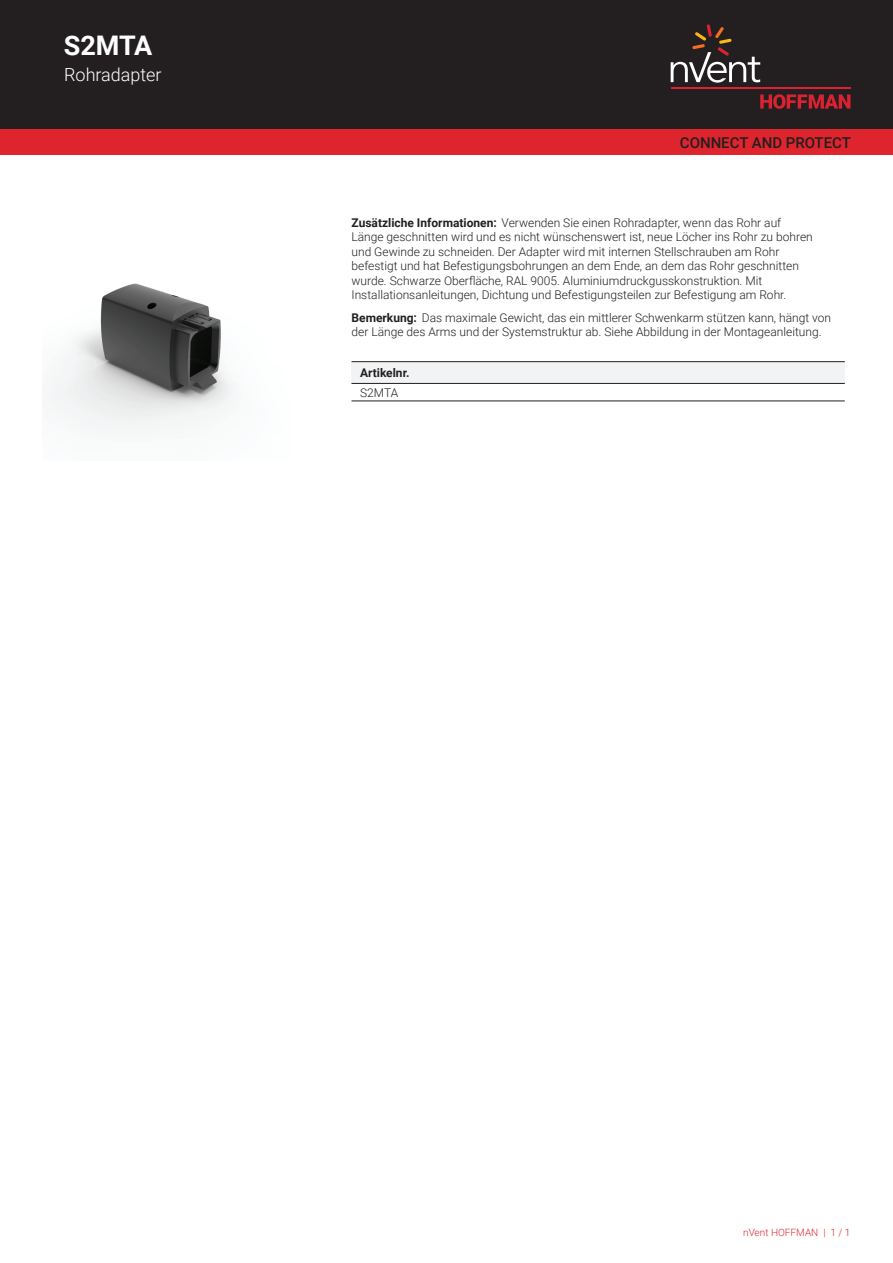
<style>
.page{position:relative;width:893px;height:1263px;background:#fff}
.page>*{position:absolute;margin:0;border:0;box-sizing:border-box;transform-origin:0 0}
.t1{font:700 27px "Roboto";letter-spacing:-.005em;color:#fff}
.t2{font:300 18px "Roboto";color:#fff}
.t3{font:500 15px "Roboto";color:#231f20}
.t4{font:300 12px/14.4px "Roboto";color:#231f20}
.t5{font:700 12px "Roboto";color:#231f20}
.t6{font:300 10.05px "Roboto";color:#de252e}
.s1{font-weight:700}
</style>
<div class="page">
<div style="left:0;top:0;width:893px;height:129px;background:#231f20"></div>
<svg style="left:760px;top:94px;width:90px;height:15px"></svg>
<hr style="left:671px;top:88px;width:179px;height:1px;background:#db2230">
<svg style="left:671px;top:24px;width:89px;height:59px"></svg>
<div style="left:0;top:129px;width:893px;height:26px;background:#de252e"></div>
<div style="left:351px;top:362px;width:494px;height:21px;background:#f2f3f4"></div>
<hr style="left:351px;top:361px;width:494px;height:1px;background:#231f20">
<hr style="left:351px;top:401px;width:494px;height:1px;background:#231f20">
<hr style="left:351px;top:383px;width:494px;height:1px;background:#231f20">
<img style="left:52px;top:283px;width:183px;height:147px">
<h1 class="t1" style="left:64px;top:26px;width:90px">S2MTA</h1>
<h2 class="t2" style="left:64px;top:62px;width:99px">Rohradapter</h2>
<p class="t3" style="left:680px;top:132px;width:173px">CONNECT AND PROTECT</p>
<p class="t4" style="left:351px;top:215px;width:463px"><span class="s1">Zusätzliche Informationen:</span> Verwenden Sie einen Rohradapter, wenn das Rohr auf Länge geschnitten wird und es nicht wünschenswert ist, neue Löcher ins Rohr zu bohren und Gewinde zu schneiden. Der Adapter wird mit internen Stellschrauben am Rohr befestigt und hat Befestigungsbohrungen an dem Ende, an dem das Rohr geschnitten wurde. Schwarze Oberfläche, RAL 9005. Aluminiumdruckgusskonstruktion. Mit Installationsanleitungen, Dichtung und Befestigungsteilen zur Befestigung am Rohr.</p>
<p class="t4" style="left:351px;top:310px;width:481px"><span class="s1">Bemerkung:</span> Das maximale Gewicht, das ein mittlerer Schwenkarm stützen kann, hängt von der Länge des Arms und der Systemstruktur ab. Siehe Abbildung in der Montageanleitung.</p>
<p class="t5" style="left:360px;top:364px;width:51px">Artikelnr.</p>
<p class="t4" style="left:360px;top:385px;width:40px">S2MTA</p>
<p class="t6" style="left:743px;top:1226px;width:109px">nVent HOFFMAN | 1 / 1</p>
</div>
